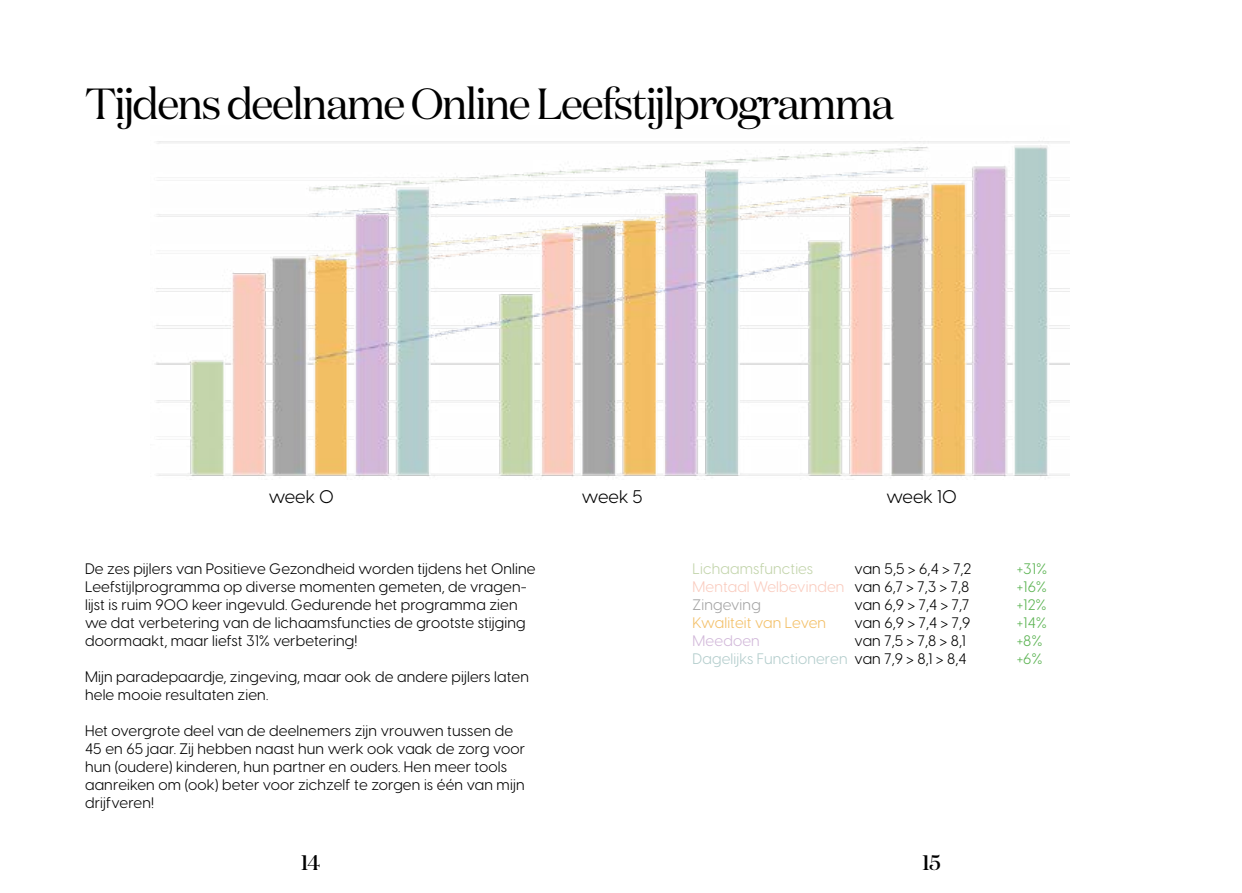
<style>
.page{position:relative;width:1242px;height:893px;background:#fff}
.page>*{position:absolute;margin:0;border:0;box-sizing:border-box;transform-origin:0 0}
.t1{font:43.5px "Domaine Display";letter-spacing:-.04em;color:#000}
.t2{font:500 21px "Domaine Display";color:#000}
.t3{font:18px "Visby CF";color:#000}
.t4{font:15px/18px "Visby CF";letter-spacing:.01em;color:#000}
.t5{font:15px "Visby CF";letter-spacing:.01em;color:#b3cdcc}
.t6{font:15px "Visby CF";letter-spacing:.01em;color:#facbbe}
.t7{font:15px "Visby CF";letter-spacing:.01em;color:#5bb352}
.t8{font:15px "Visby CF";letter-spacing:.005em;color:#f3bf66}
.t9{font:15px "Visby CF";letter-spacing:.01em;color:#c2d4aa}
.t10{font:15px "Visby CF";letter-spacing:.01em;color:#a3a3a3}
.t11{font:15px "Visby CF";letter-spacing:.01em;color:#d1b7d9}
.s1{color:#000}
</style>
<div class="page">
<img style="left:155px;top:141px;width:914px;height:336px">
<h1 class="t1" style="left:85px;top:77px;width:810px">Tijdens deelname Online Leefstijlprogramma</h1>
<p class="t3" style="left:269px;top:486px;width:67px">week 0</p>
<p class="t3" style="left:582px;top:486px;width:62px">week 5</p>
<p class="t3" style="left:886px;top:486px;width:72px">week 10</p>
<p class="t4" style="left:85px;top:560px;width:452px">De zes pijlers van Positieve Gezondheid worden tijdens het Online Leefstijlprogramma op diverse momenten gemeten, de vragen&shy;lijst is ruim 900 keer ingevuld. Gedurende het programma zien we dat verbetering van de lichaamsfuncties de grootste stijging doormaakt, maar liefst 31% verbetering!</p>
<p class="t4" style="left:85px;top:668px;width:445px">Mijn paradepaardje, zingeving, maar ook de andere pijlers laten hele mooie resultaten zien.</p>
<p class="t4" style="left:85px;top:722px;width:441px">Het overgrote deel van de deelnemers zijn vrouwen tussen de 45 en 65 jaar. Zij hebben naast hun werk ook vaak de zorg voor hun (oudere) kinderen, hun partner en ouders. Hen meer tools aanreiken om (ook) beter voor zichzelf te zorgen is één van mijn drijfveren!</p>
<p class="t9" style="left:692px;top:560px;width:122px">Lichaamsfuncties</p>
<p class="t4" style="left:854px;top:560px;width:118px">van 5,5 &gt; 6,4 &gt; 7,2</p>
<p class="t7" style="left:1016px;top:560px;width:32px">+31%</p>
<p class="t6" style="left:692px;top:578px;width:278px">Mentaal Welbevinden <span class="s1">van 6,7 &gt; 7,3 &gt; 7,8</span></p>
<p class="t7" style="left:1016px;top:578px;width:32px">+16%</p>
<p class="t10" style="left:692px;top:596px;width:70px">Zingeving</p>
<p class="t4" style="left:854px;top:596px;width:116px">van 6,9 &gt; 7,4 &gt; 7,7</p>
<p class="t7" style="left:1016px;top:596px;width:31px">+12%</p>
<p class="t8" style="left:692px;top:614px;width:135px">Kwaliteit van Leven</p>
<p class="t4" style="left:854px;top:614px;width:117px">van 6,9 &gt; 7,4 &gt; 7,9</p>
<p class="t7" style="left:1016px;top:614px;width:31px">+14%</p>
<p class="t11" style="left:692px;top:632px;width:69px">Meedoen</p>
<p class="t4" style="left:854px;top:632px;width:113px">van 7,5 &gt; 7,8 &gt; 8,1</p>
<p class="t7" style="left:1016px;top:632px;width:27px">+8%</p>
<p class="t5" style="left:692px;top:650px;width:275px">Dagelijks Functioneren <span class="s1">van 7,9 &gt; 8,1 &gt; 8,4</span></p>
<p class="t7" style="left:1016px;top:650px;width:27px">+6%</p>
<h2 class="t2" style="left:301px;top:849px;width:21px">14</h2>
<h2 class="t2" style="left:922px;top:849px;width:20px">15</h2>
</div>
